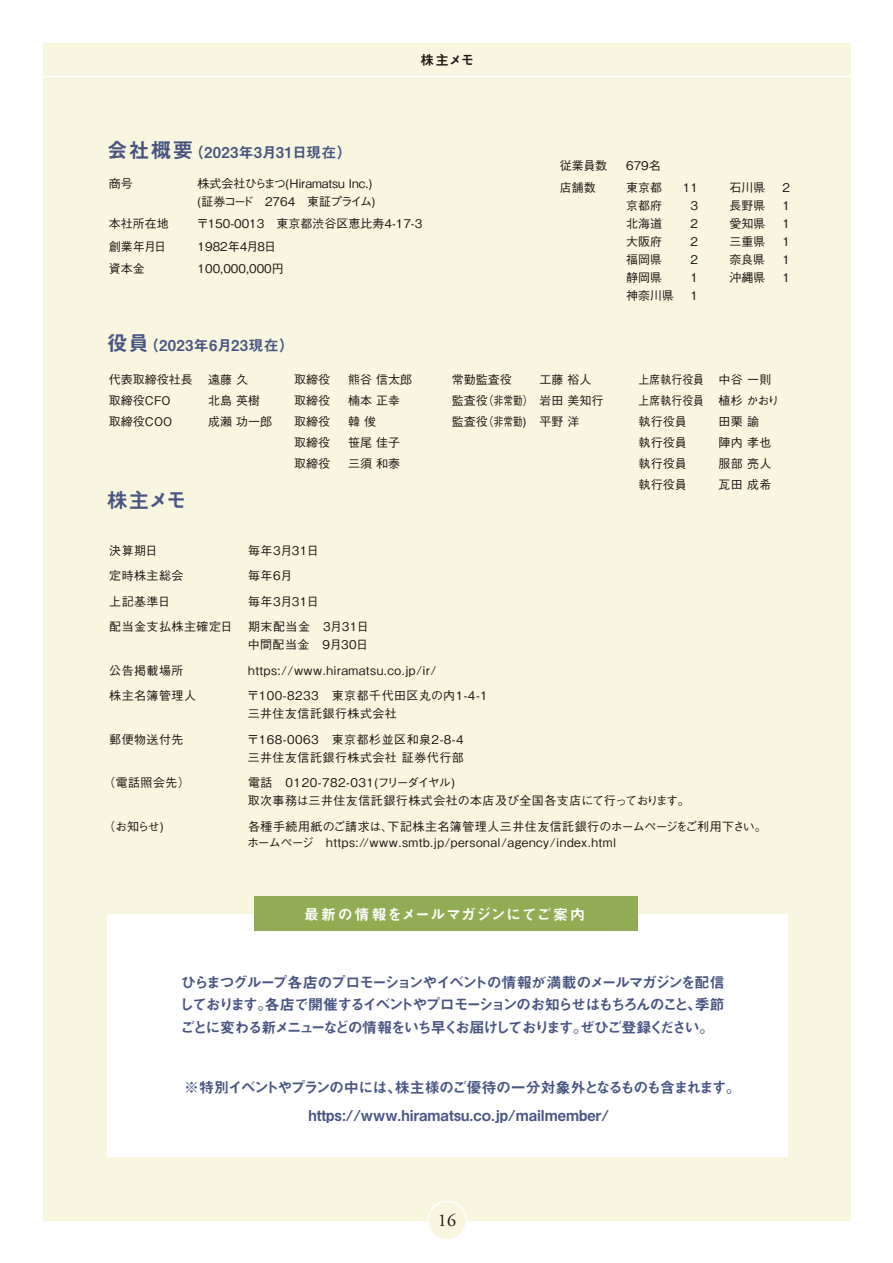
<style>
.page{position:relative;width:893px;height:1263px;background:#fff}
.page>*{position:absolute;margin:0;border:0;box-sizing:border-box;transform-origin:0 0}
.t1{font:21px "Midashi Go Pro MB31";color:#485583}
.t2{font:18px "Adobe Garamond Pro";color:#221815}
.t3{font:15px/22.5px "Midashi Go Pro MB31";letter-spacing:-.035em;color:#485583;text-align:justify}
.t4{font:15px/28.5px "Midashi Go Pro MB31";color:#485583;text-align:center}
.t5{font:15px "Midashi Go Pro MB31";letter-spacing:.02em;color:#485583}
.t6{font:15px "Midashi Go Pro MB31";letter-spacing:.045em;color:#fff}
.t7{font:13.5px "Midashi Go Pro MB31";color:#221815}
.t8{font:500 12px/21px "Gothic BBB Pro";letter-spacing:.01em;color:#221815}
.t9{font:500 12px/18px "Gothic BBB Pro";letter-spacing:.04em;color:#221815}
.t10{font:500 12px/21px "Gothic BBB Pro";letter-spacing:.01em;color:#221815;scale:.9 1}
.s1{font-size:21px}
</style>
<div class="page">
<div style="left:43px;top:43px;width:808px;height:1177px;background:#f8f6de"></div>
<hr style="left:43px;top:76px;width:808px;height:1px;background:#fff">
<div style="left:107px;top:914px;width:680px;height:243px;background:#fff"></div>
<div style="left:254px;top:896px;width:384px;height:34px;background:#91ac52"></div>
<div style="left:428px;top:1201px;width:38px;height:39px;background:#f8f6de;border-radius:50%"></div>
<div style="left:427px;top:1200px;width:40px;height:40px;border:1px solid #fff;border-radius:50%"></div>
<p class="t5" style="left:107px;top:140px;width:246px"><span class="s1">会社概要</span>（2023年3月31日現在）</p>
<p class="t7" style="left:420px;top:50px;width:55px">株主メモ</p>
<p class="t8" style="left:109px;top:171px;width:25px">商号</p>
<p class="t8" style="left:198px;top:173px;width:179px;line-height:18px">株式会社ひらまつ(Hiramatsu Inc.) (証券コード　2764　東証プライム)</p>
<p class="t8" style="left:109px;top:212px;width:61px">本社所在地</p>
<p class="t8" style="left:197px;top:212px;width:227px">〒150-0013　東京都渋谷区恵比寿4-17-3</p>
<p class="t8" style="left:109px;top:234px;width:59px">創業年月日</p>
<p class="t8" style="left:198px;top:234px;width:80px">1982年4月8日</p>
<p class="t8" style="left:109px;top:257px;width:37px">資本金</p>
<p class="t8" style="left:198px;top:257px;width:88px">100,000,000円</p>
<p class="t8" style="left:560px;top:153px;width:49px">従業員数</p>
<p class="t8" style="left:626px;top:153px;width:36px">679名</p>
<p class="t8" style="left:560px;top:176px;width:37px">店舗数</p>
<p class="t8" style="left:626px;top:176px;width:37px">東京都</p>
<p class="t8" style="left:683px;top:176px;width:17px">11</p>
<p class="t8" style="left:729px;top:176px;width:37px">石川県</p>
<p class="t8" style="left:782px;top:176px;width:9px">2</p>
<p class="t8" style="left:626px;top:194px;width:37px">京都府</p>
<p class="t8" style="left:690px;top:194px;width:9px">3</p>
<p class="t8" style="left:729px;top:194px;width:37px">長野県</p>
<p class="t8" style="left:782px;top:194px;width:9px">1</p>
<p class="t8" style="left:626px;top:212px;width:37px">北海道</p>
<p class="t8" style="left:690px;top:212px;width:9px">2</p>
<p class="t8" style="left:729px;top:212px;width:37px">愛知県</p>
<p class="t8" style="left:782px;top:212px;width:9px">1</p>
<p class="t8" style="left:626px;top:230px;width:37px">大阪府</p>
<p class="t8" style="left:690px;top:230px;width:9px">2</p>
<p class="t8" style="left:729px;top:230px;width:37px">三重県</p>
<p class="t8" style="left:782px;top:230px;width:9px">1</p>
<p class="t8" style="left:626px;top:248px;width:37px">福岡県</p>
<p class="t8" style="left:690px;top:248px;width:9px">2</p>
<p class="t8" style="left:729px;top:248px;width:37px">奈良県</p>
<p class="t8" style="left:782px;top:248px;width:9px">1</p>
<p class="t8" style="left:626px;top:266px;width:37px">静岡県</p>
<p class="t8" style="left:690px;top:266px;width:9px">1</p>
<p class="t8" style="left:729px;top:266px;width:37px">沖縄県</p>
<p class="t8" style="left:782px;top:266px;width:9px">1</p>
<p class="t8" style="left:626px;top:284px;width:49px">神奈川県</p>
<p class="t8" style="left:690px;top:284px;width:9px">1</p>
<p class="t5" style="left:107px;top:333px;width:189px"><span class="s1">役員</span>（2023年6月23現在）</p>
<p class="t8" style="left:109px;top:367px;width:85px">代表取締役社長</p>
<p class="t8" style="left:208px;top:367px;width:41px">遠藤 久</p>
<p class="t8" style="left:109px;top:388px;width:63px">取締役CFO</p>
<p class="t8" style="left:208px;top:388px;width:53px">北島 英樹</p>
<p class="t8" style="left:109px;top:409px;width:65px">取締役COO</p>
<p class="t8" style="left:208px;top:409px;width:65px">成瀬 功一郎</p>
<h1 class="t1" style="left:107px;top:484px;width:82px">株主メモ</h1>
<p class="t8" style="left:294px;top:367px;width:37px">取締役</p>
<p class="t8" style="left:348px;top:367px;width:65px">熊谷 信太郎</p>
<p class="t8" style="left:294px;top:388px;width:37px">取締役</p>
<p class="t8" style="left:348px;top:388px;width:53px">楠本 正幸</p>
<p class="t8" style="left:294px;top:409px;width:37px">取締役</p>
<p class="t8" style="left:348px;top:409px;width:29px">韓 俊</p>
<p class="t8" style="left:294px;top:430px;width:37px">取締役</p>
<p class="t8" style="left:348px;top:430px;width:53px">笹尾 佳子</p>
<p class="t8" style="left:294px;top:451px;width:37px">取締役</p>
<p class="t8" style="left:348px;top:451px;width:53px">三須 和泰</p>
<p class="t8" style="left:452px;top:367px;width:153px;text-indent:88px">工藤 裕人監査役（非常勤） 岩田 美知行監査役（非常勤) 平野 洋</p>
<p class="t10" style="left:638px;top:367px;width:158px">上席執行役員 中谷 一則上席執行役員 植杉 かおり執行役員</p>
<p class="t8" style="left:452px;top:367px;width:61px">常勤監査役</p>
<p class="t8" style="left:718px;top:409px;width:42px">田栗 諭</p>
<p class="t8" style="left:638px;top:430px;width:50px">執行役員</p>
<p class="t8" style="left:719px;top:430px;width:54px">陣内 孝也</p>
<p class="t8" style="left:638px;top:451px;width:50px">執行役員</p>
<p class="t8" style="left:719px;top:451px;width:54px">服部 亮人</p>
<p class="t8" style="left:638px;top:472px;width:50px">執行役員</p>
<p class="t8" style="left:719px;top:472px;width:54px">瓦田 成希</p>
<p class="t8" style="left:109px;top:538px;width:50px">決算期日</p>
<p class="t8" style="left:248px;top:538px;width:72px">毎年3月31日</p>
<p class="t8" style="left:109px;top:564px;width:76px">定時株主総会</p>
<p class="t8" style="left:248px;top:564px;width:46px">毎年6月</p>
<p class="t8" style="left:109px;top:589px;width:62px">上記基準日</p>
<p class="t8" style="left:248px;top:589px;width:72px">毎年3月31日</p>
<p class="t9" style="left:109px;top:616px;width:125px">配当金支払株主確定日</p>
<p class="t9" style="left:248px;top:616px;width:123px">期末配当金　3月31日中間配当金　9月30日</p>
<p class="t8" style="left:109px;top:658px;width:76px">公告掲載場所</p>
<p class="t9" style="left:248px;top:660px;width:190px">https://www.hiramatsu.co.jp/ir/</p>
<p class="t9" style="left:109px;top:685px;width:88px">株主名簿管理人</p>
<p class="t9" style="left:247px;top:685px;width:242px">〒100-8233　東京都千代田区丸の内1-4-1三井住友信託銀行株式会社</p>
<p class="t8" style="left:109px;top:727px;width:76px">郵便物送付先</p>
<p class="t9" style="left:247px;top:729px;width:218px">〒168-0063　東京都杉並区和泉2-8-4三井住友信託銀行株式会社 証券代行部</p>
<p class="t8" style="left:103px;top:771px;width:88px">（電話照会先）</p>
<p class="t9" style="left:248px;top:772px;width:444px">電話　0120-782-031(フリーダイヤル)<br>取次事務は三井住友信託銀行株式会社の本店及び全国各支店にて行っております。</p>
<p class="t8" style="left:103px;top:814px;width:62px">（お知らせ)</p>
<p class="t9" style="left:247px;top:816px;width:521px;line-height:16.5px">各種手続用紙のご請求は、下記株主名簿管理人三井住友信託銀行のホームページをご利用下さい。ホームページ　https://www.smtb.jp/personal/agency/index.html</p>
<p class="t6" style="left:304px;top:902px;width:283px">最新の情報をメールマガジンにてご案内</p>
<p class="t3" style="left:180px;top:969px;width:547px">ひらまつグループ各店のプロモーションやイベントの情報が満載のメールマガジンを配信しております。各店で開催するイベントやプロモーションのお知らせはもちろんのこと、季節ごとに変わる新メニューなどの情報をいち早くお届けしております。ぜひご登録ください。</p>
<p class="t4" style="left:184px;top:1071px;width:558px">※特別イベントやプランの中には、株主様のご優待の一分対象外となるものも含まれます。https://www.hiramatsu.co.jp/mailmember/</p>
<h2 class="t2" style="left:438px;top:1210px;width:20px">16</h2>
</div>
